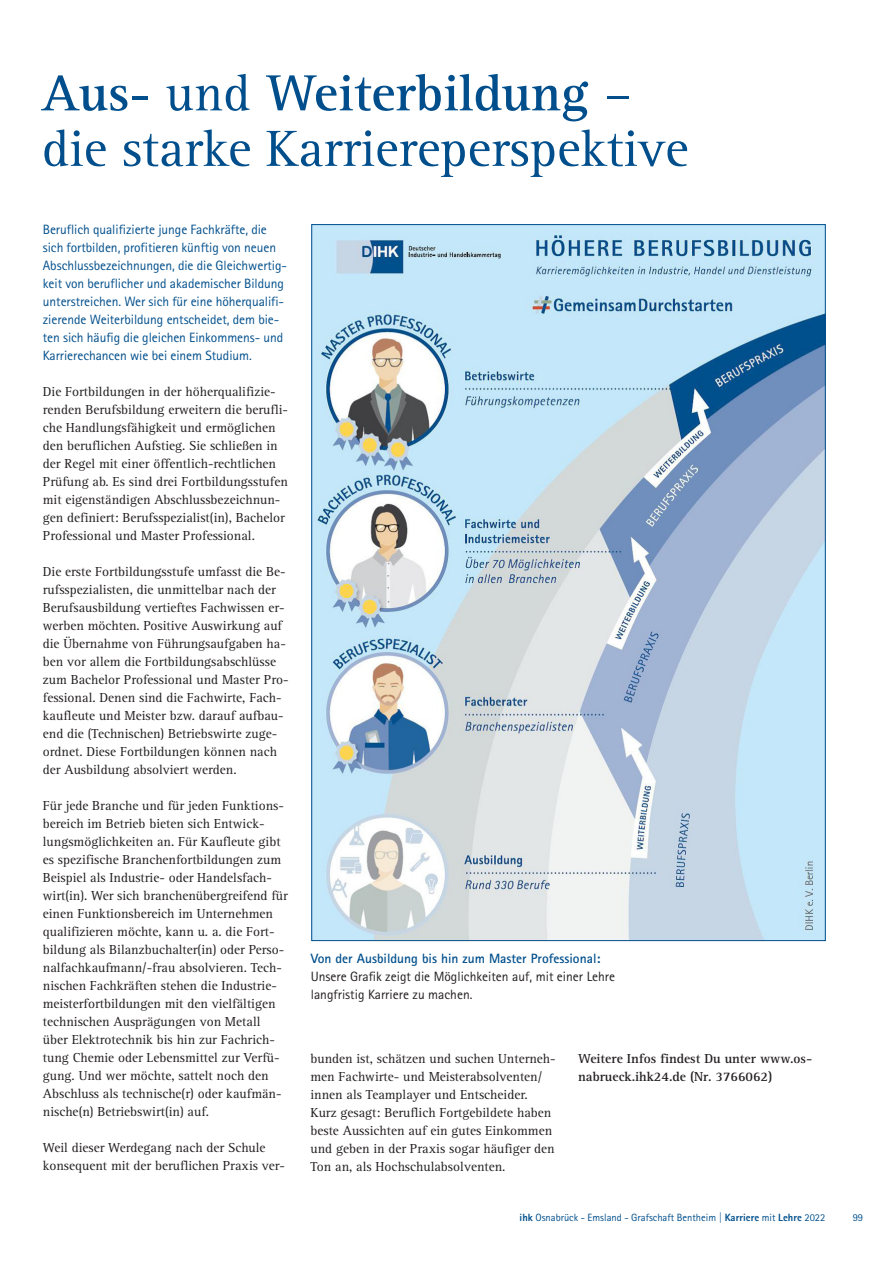
<style>
.page{position:relative;width:893px;height:1263px;background:#fff}
.page>*{position:absolute;margin:0;border:0;box-sizing:border-box;transform-origin:0 0}
.t1{font:52.5px/55.5px "Rotis Serif Std";color:#004f8c}
.t2{font:13.5px/18px "Rotis Serif Std";color:#231f20}
.t3{font:13.5px/18px "Rotis Sans Serif Std";letter-spacing:-.005em;color:#004f8c}
.t4{font:13.5px/18px "Rotis Sans Serif Std";color:#231f20}
.t5{font:700 13.5px/18px "Rotis Serif Std";color:#231f20}
.t6{font:700 13.5px "Rotis Sans Serif Pro";color:#004f8c}
.t7{font:10.5px "Rotis Sans Serif Std";color:#004f8c}
.s1{font-weight:700}
.s2{font-weight:800}
</style>
<div class="page">
<img style="left:314px;top:226px;width:509px;height:713px">
<h1 class="t1" style="left:42px;top:67px;width:648px"><span class="s1">Aus</span>- und <span class="s1">Weiterbildung</span> – die starke Karriereperspektive</h1>
<p class="t3" style="left:43px;top:221px;width:246px">Beruflich qualifizierte junge Fachkräfte, die sich fortbilden, profitieren künftig von neuen Abschlussbezeichnungen, die die Gleichwertig&shy;keit von beruflicher und akademischer Bildung unterstreichen. Wer sich für eine höherqualifi&shy;zierende Weiterbildung entscheidet, dem bie&shy;ten sich häufig die gleichen Einkommens- und Karrierechancen wie bei einem Studium.</p>
<p class="t2" style="left:43px;top:383px;width:247px">Die Fortbildungen in der höherqualifizie&shy;renden Berufsbildung erweitern die berufli&shy;che Handlungsfähigkeit und ermöglichen den beruflichen Aufstieg. Sie schließen in der Regel mit einer öffentlich-rechtlichen Prüfung ab. Es sind drei Fortbildungsstufen mit eigenständigen Abschlussbezeichnun&shy;gen definiert: Berufsspezialist(in), Bachelor Professional und Master Professional.</p>
<p class="t2" style="left:43px;top:563px;width:247px">Die erste Fortbildungsstufe umfasst die Be&shy;rufsspezialisten, die unmittelbar nach der Berufsausbildung vertieftes Fachwissen er&shy;werben möchten. Positive Auswirkung auf die Übernahme von Führungsaufgaben ha&shy;ben vor allem die Fortbildungsabschlüsse zum Bachelor Professional und Master Pro&shy;fessional. Denen sind die Fachwirte, Fach&shy;kaufleute und Meister bzw. darauf aufbau&shy;end die (Technischen) Betriebswirte zuge&shy;ordnet. Diese Fortbildungen können nach der Ausbildung absolviert werden.</p>
<p class="t2" style="left:43px;top:797px;width:246px">Für jede Branche und für jeden Funktions&shy;bereich im Betrieb bieten sich Entwick&shy;lungsmöglichkeiten an. Für Kaufleute gibt es spezifische Branchenfortbildungen zum Beispiel als Industrie- oder Handelsfach&shy;wirt(in). Wer sich branchenübergreifend für einen Funktionsbereich im Unternehmen qualifizieren möchte, kann u. a. die Fort&shy;bildung als Bilanzbuchalter(in) oder Perso&shy;nalfachkaufmann/-frau absolvieren. Tech&shy;nischen Fachkräften stehen die Industrie&shy;meisterfortbildungen mit den vielfältigen technischen Ausprägungen von Metall über Elektrotechnik bis hin zur Fachrich&shy;tung Chemie oder Lebensmittel zur Verfü&shy;gung. Und wer möchte, sattelt noch den Abschluss als technische(r) oder kaufmän&shy;nische(n) Betriebswirt(in) auf.</p>
<p class="t2" style="left:43px;top:1139px;width:244px">Weil dieser Werdegang nach der Schule konsequent mit der beruflichen Praxis ver-</p>
<p class="t6" style="left:311px;top:950px;width:291px">Von der Ausbildung bis hin zum Master Professional:</p>
<p class="t4" style="left:311px;top:967px;width:306px">Unsere Grafik zeigt die Möglichkeiten auf, mit einer Lehre langfristig Karriere zu machen.</p>
<p class="t2" style="left:310px;top:1050px;width:247px">bunden ist, schätzen und suchen Unterneh&shy;men Fachwirte- und Meisterabsolventen/ innen als Teamplayer und Entscheider.<br>Kurz gesagt: Beruflich Fortgebildete haben beste Aussichten auf ein gutes Einkommen und geben in der Praxis sogar häufiger den Ton an, als Hochschulabsolventen.</p>
<p class="t5" style="left:578px;top:1049px;width:236px">Weitere Infos findest Du unter www.os&shy;nabrueck.ihk24.de (Nr. 3766062)</p>
<p class="t7" style="left:520px;top:1211px;width:307px"><span class="s2">ihk</span> Osnabrück - Emsland - Grafschaft Bentheim | <span class="s2">Karriere</span> mit <span class="s2">Lehre</span> 2022</p>
<p class="t7" style="left:853px;top:1211px;width:12px">99</p>
</div>
